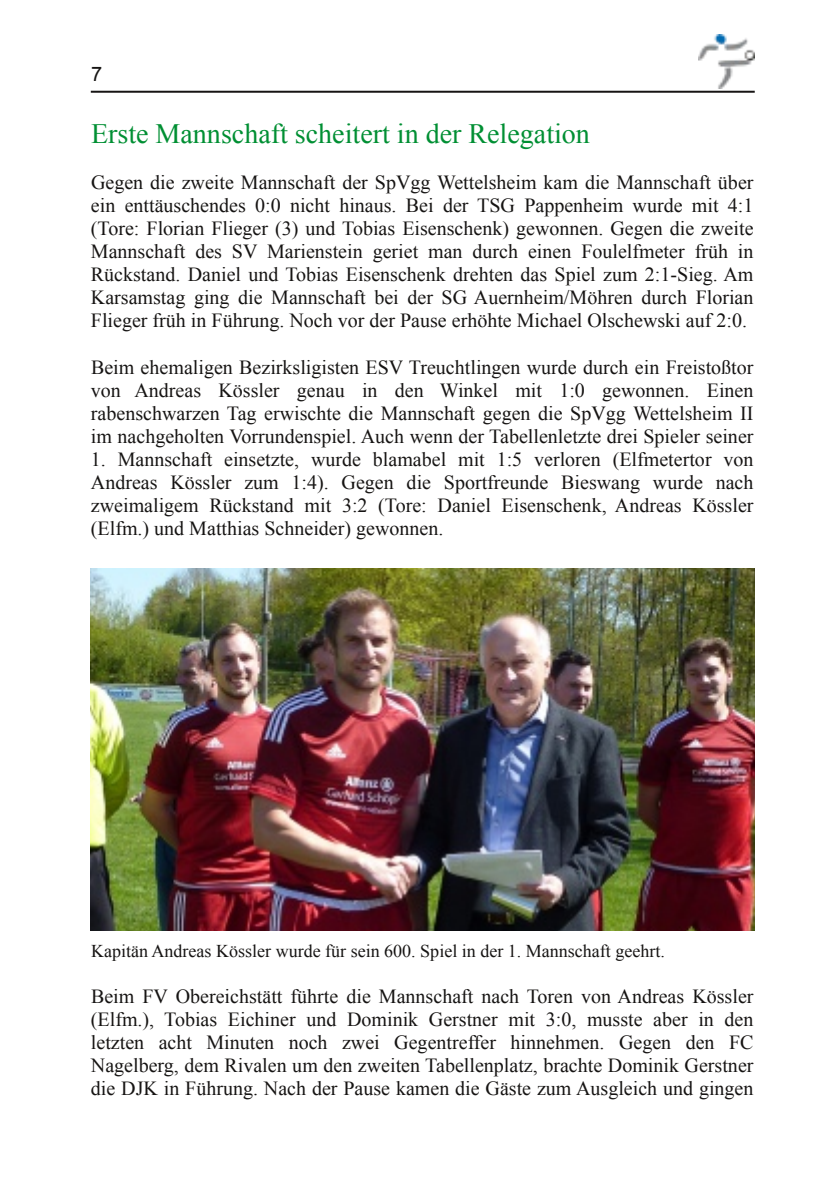
<style>
.page{position:relative;width:840px;height:1191px;background:#fff}
.page>*{position:absolute;margin:0;border:0;box-sizing:border-box;transform-origin:0 0}
.t1{font:28px "Times New Roman";color:#008f33}
.t2{font:20px/23px "Times New Roman";color:#161413;text-align:justify}
.t3{font:20px "Arial";color:#161413}
.t4{font:18px "Times New Roman";color:#161413}
</style>
<div class="page">
<hr style="left:91px;top:91px;width:663px;height:2px;background:#161413">
<img style="left:91px;top:568px;width:663px;height:362px">
<img style="left:698px;top:34px;width:55px;height:54px">
<p class="t3" style="left:91px;top:63px;width:13px">7</p>
<h1 class="t1" style="left:91px;top:118px;width:500px">Erste Mannschaft scheitert in der Relegation</h1>
<p class="t2" style="left:91px;top:171px;width:663px">Gegen die zweite Mannschaft der SpVgg Wettelsheim kam die Mannschaft über ein enttäuschendes 0:0 nicht hinaus. Bei der TSG Pappenheim wurde mit 4:1 (Tore: Florian Flieger (3) und Tobias Eisenschenk) gewonnen. Gegen die zweite Mannschaft des SV Marienstein geriet man durch einen Foulelfmeter früh in Rückstand. Daniel und Tobias Eisenschenk drehten das Spiel zum 2:1-Sieg. Am Karsamstag ging die Mannschaft bei der SG Auernheim/Möhren durch Florian Flieger früh in Führung. Noch vor der Pause erhöhte Michael Olschewski auf 2:0.</p>
<p class="t2" style="left:91px;top:355px;width:663px">Beim ehemaligen Bezirksligisten ESV Treuchtlingen wurde durch ein Freistoßtor von Andreas Kössler genau in den Winkel mit 1:0 gewonnen. Einen rabenschwarzen Tag erwischte die Mannschaft gegen die SpVgg Wettelsheim II im nachgeholten Vorrundenspiel. Auch wenn der Tabellenletzte drei Spieler seiner</p>
<p class="t2" style="left:91px;top:447px;width:663px">1. Mannschaft einsetzte, wurde blamabel mit 1:5 verloren (Elfmetertor von Andreas Kössler zum 1:4). Gegen die Sportfreunde Bieswang wurde nach zweimaligem Rückstand mit 3:2 (Tore: Daniel Eisenschenk, Andreas Kössler (Elfm.) und Matthias Schneider) gewonnen.</p>
<p class="t4" style="left:91px;top:940px;width:575px">Kapitän Andreas Kössler wurde für sein 600. Spiel in der 1. Mannschaft geehrt.</p>
<p class="t2" style="left:91px;top:984px;width:663px">Beim FV Obereichstätt führte die Mannschaft nach Toren von Andreas Kössler (Elfm.), Tobias Eichiner und Dominik Gerstner mit 3:0, musste aber in den letzten acht Minuten noch zwei Gegentreffer hinnehmen. Gegen den FC Nagelberg, dem Rivalen um den zweiten Tabellenplatz, brachte Dominik Gerstner die DJK in Führung. Nach der Pause kamen die Gäste zum Ausgleich und gingen</p>
</div>
